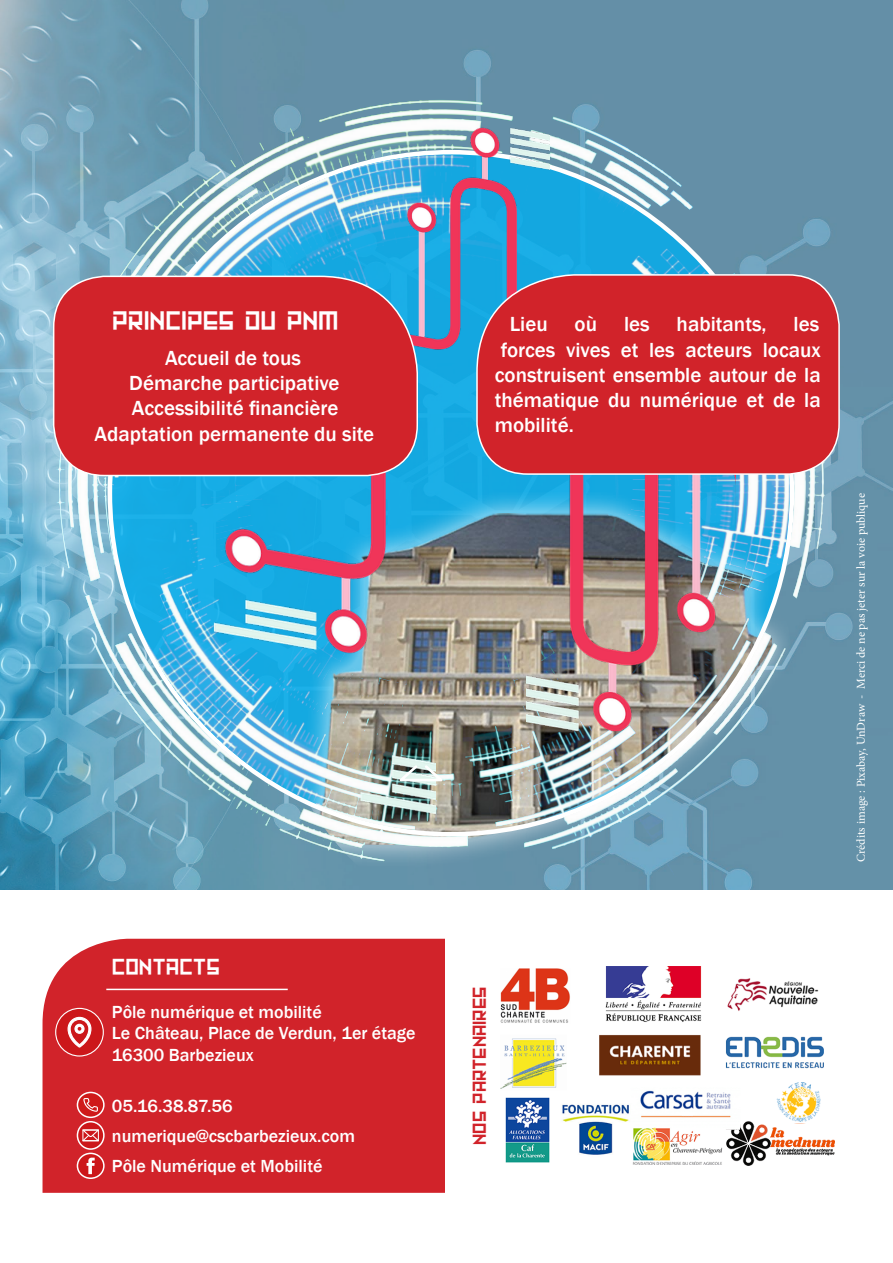
<style>
.page{position:relative;width:893px;height:1263px;background:#fff}
.page>*{position:absolute;margin:0;border:0;box-sizing:border-box;transform-origin:0 0}
.t1{font:500 21px/25.2px "Franklin Gothic";color:#fff;text-align:justify}
.t2{font:21px "Machine Madness";color:#fff}
.t3{font:500 18px "Franklin Gothic";color:#fff}
.t4{font:18px "Machine Madness";color:#fff}
.t5{font:15px "Machine Madness";color:#d1232a}
.t6{font:12px "Minion Pro";color:#fff}
</style>
<div class="page">
<img style="left:2px;top:0;width:891px;height:889px">
<img style="left:172px;top:421px;width:264px;height:421px">
<div style="left:43px;top:939px;width:402px;height:254px;background:#d1232a"></div>
<img style="left:500px;top:966px;width:334px;height:199px">
<hr style="left:106px;top:989px;width:182px;height:1px;background:#fff">
<img style="left:526px;top:476px;width:210px;height:277px">
<img style="left:406px;top:113px;width:144px;height:274px">
<svg style="left:52px;top:275px;width:367px;height:202px;background:#c93039"></svg>
<svg style="left:475px;top:273px;width:366px;height:203px;background:#c62f39"></svg>
<div style="left:55px;top:1008px;width:49px;height:48px;background:#cc171a;border:1px solid #fff;border-radius:50%"></div>
<svg style="left:67px;top:1016px;width:25px;height:32px"></svg>
<svg style="left:400px;top:765px;width:43px;height:16px"></svg>
<svg style="left:77px;top:1121px;width:28px;height:29px"></svg>
<svg style="left:82px;top:1129px;width:17px;height:12px"></svg>
<svg style="left:77px;top:1092px;width:28px;height:26px"></svg>
<svg style="left:83px;top:1098px;width:15px;height:14px"></svg>
<svg style="left:77px;top:1153px;width:27px;height:25px"></svg>
<div style="left:77px;top:1152px;width:28px;height:27px;border:2px solid #fff;border-radius:50%"></div>
<svg style="left:87px;top:1158px;width:8px;height:16px"></svg>
<p class="t2" style="left:112px;top:309px;width:228px">PRINCIPES DU PNM</p>
<p class="t1" style="left:165px;top:346px;width:137px">Accueil de tous</p>
<p class="t1" style="left:129px;top:371px;width:212px">Démarche participative</p>
<p class="t1" style="left:132px;top:396px;width:208px">Accessibilité financière</p>
<p class="t1" style="left:95px;top:421px;width:281px">Adaptation permanente du site</p>
<p class="t4" style="left:112px;top:957px;width:109px">CONTACTS</p>
<p class="t3" style="left:112px;top:1000px;width:211px">Pôle numérique et mobilité</p>
<p class="t3" style="left:112px;top:1022px;width:305px">Le Château, Place de Verdun, 1er étage</p>
<p class="t3" style="left:112px;top:1044px;width:143px">16300 Barbezieux</p>
<p class="t3" style="left:112px;top:1095px;width:122px">05.16.38.87.56</p>
<p class="t3" style="left:112px;top:1125px;width:245px">numerique@cscbarbezieux.com</p>
<p class="t3" style="left:112px;top:1155px;width:212px">Pôle Numérique et Mobilité</p>
<p class="t1" style="left:510px;top:312px;width:39px">Lieu</p>
<p class="t1" style="left:575px;top:312px;width:24px">où</p>
<p class="t1" style="left:624px;top:312px;width:27px">les</p>
<p class="t1" style="left:677px;top:312px;width:92px">habitants,</p>
<p class="t1" style="left:495px;top:312px;width:328px;text-indent:299px">les forces vives et les acteurs locaux construisent ensemble autour de la thématique du numérique et de la mobilité.</p>
<p class="t6" style="left:853px;top:862px;width:370px;rotate:-90deg">Crédits image : Pixabay, UnDraw - Merci de ne pas jeter sur la voie publique</p>
<p class="t5" style="left:471px;top:1145px;width:159px;rotate:-90deg">NOS PARTENAIRES</p>
</div>
